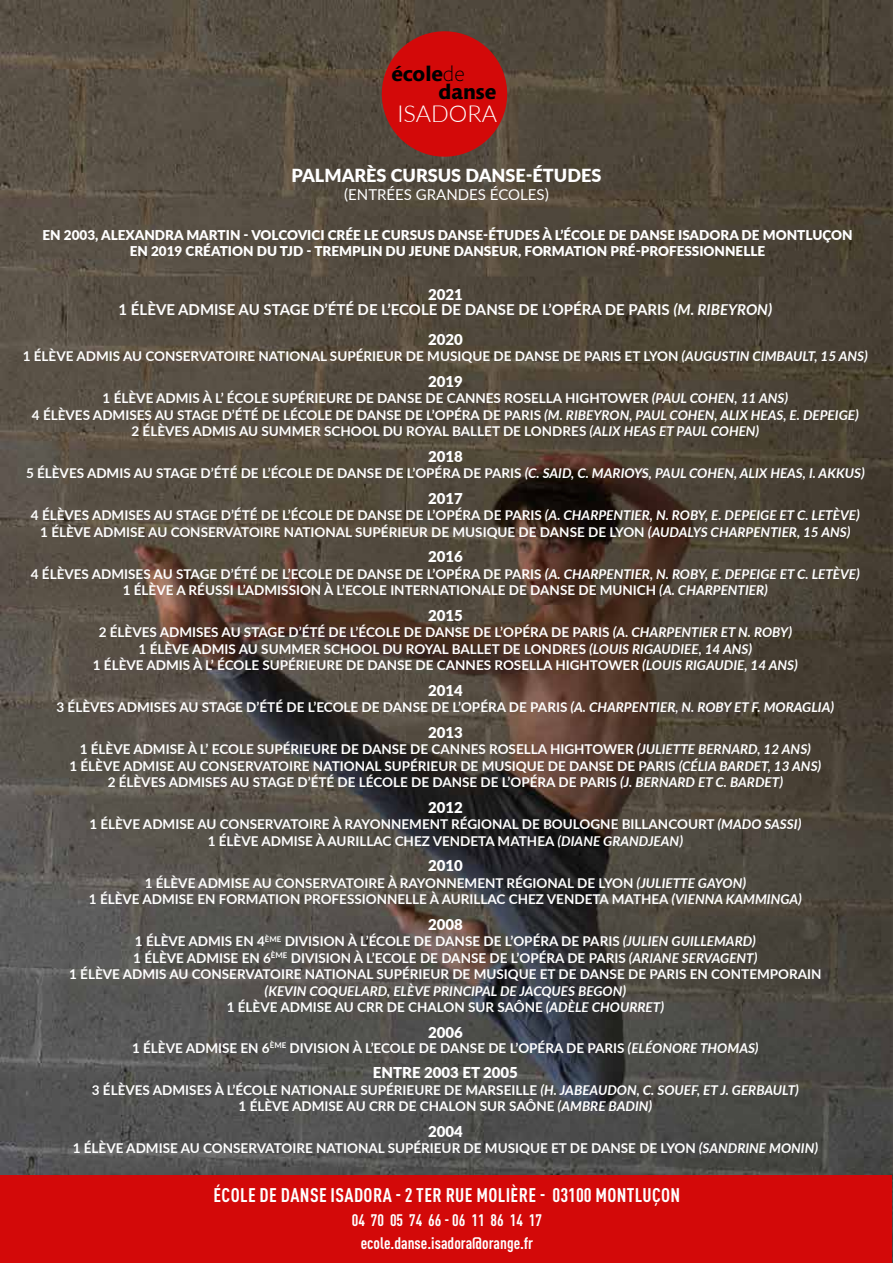
<style>
.page{position:relative;width:893px;height:1263px;background:#fff}
.page>*{position:absolute;margin:0;border:0;box-sizing:border-box;transform-origin:0 0}
.t1{font:300 23.4px "Lato";color:#fff}
.t2{font:700 21.6px/18px "Mundo Sans Std";color:#000}
.t3{font:700 condensed 19.5px "DIN Pro";letter-spacing:.02em;color:#fff}
.t4{font:900 18px "Lato";color:#fff}
.t5{font:700 condensed 16.5px/22.5px "DIN Pro";color:#fff;text-align:center}
.t6{font:700 15px/15px "Lato";color:#fff;text-align:center}
.t7{font:900 15px "Lato";color:#fff}
.t8{font:15px "Lato";color:#fff}
.t9{font:700 13.5px/16.5px "Lato";color:#fff;text-align:center}
.t10{font:900 13.5px/16.2px "Lato";color:#fff;text-align:center}
.t11{font:italic 700 13.5px/16.5px "Lato";color:#fff;text-align:center}
.s1{font-weight:300}
.s2{font-weight:900}
.s3{font-style:italic}
.s4{font-style:normal}
</style>
<div class="page">
<img style="left:0;top:0;width:893px;height:1263px">
<svg style="left:374px;top:23px;width:141px;height:142px;background:#a2221d"></svg>
<div style="left:1px;top:1175px;width:891px;height:87px;background:#d30909"></div>
<h2 class="t2" style="left:439px;top:66px;width:59px;text-indent:-47px">école<span class="s1">de </span>danse</h2>
<h1 class="t1" style="left:397px;top:97px;width:101px">ISADORA</h1>
<h3 class="t4" style="left:292px;top:162px;width:311px">PALMARÈS CURSUS DANSE-ÉTUDES</h3>
<p class="t8" style="left:344px;top:184px;width:206px">(ENTRÉES GRANDES ÉCOLES)</p>
<p class="t10" style="left:43px;top:226px;width:811px">EN 2003, ALEXANDRA MARTIN - VOLCOVICI CRÉE LE CURSUS DANSE-ÉTUDES À L’ÉCOLE DE DANSE ISADORA DE MONTLUÇON<br>EN 2019 CRÉATION DU TJD - TREMPLIN DU JEUNE DANSEUR, FORMATION PRÉ-PROFESSIONNELLE</p>
<p class="t6" style="left:119px;top:286px;width:655px"><span class="s2">2021<br></span>1 ÉLÈVE ADMISE AU STAGE D’ÉTÉ DE L’ECOLE DE DANSE DE L’OPÉRA DE PARIS <span class="s3">(M. RIBEYRON)</span></p>
<p class="t7" style="left:428px;top:328px;width:36px">2020</p>
<p class="t9" style="left:23px;top:348px;width:847px">1 ÉLÈVE ADMIS AU CONSERVATOIRE NATIONAL SUPÉRIEUR DE MUSIQUE DE DANSE DE PARIS ET LYON <span class="s3">(AUGUSTIN CIMBAULT, 15 ANS)</span></p>
<p class="t7" style="left:428px;top:370px;width:36px">2019</p>
<p class="t9" style="left:32px;top:390px;width:828px">1 ÉLÈVE ADMIS À L’ ÉCOLE SUPÉRIEURE DE DANSE DE CANNES ROSELLA HIGHTOWER <span class="s3">(PAUL COHEN, 11 ANS)<br></span>4 ÉLÈVES ADMISES AU STAGE D’ÉTÉ DE LÉCOLE DE DANSE DE L’OPÉRA DE PARIS <span class="s3">(M. RIBEYRON, PAUL COHEN, ALIX HEAS, E. DEPEIGE)<br></span>2 ÉLÈVES ADMIS AU SUMMER SCHOOL DU ROYAL BALLET DE LONDRES <span class="s3">(ALIX HEAS ET PAUL COHEN)</span></p>
<p class="t7" style="left:428px;top:445px;width:36px">2018</p>
<p class="t9" style="left:26px;top:465px;width:840px">5 ÉLÈVES ADMIS AU STAGE D’ÉTÉ DE L’ÉCOLE DE DANSE DE L’OPÉRA DE PARIS <span class="s3">(C. SAID, C. MARIOYS, PAUL COHEN, ALIX HEAS, I. AKKUS)</span></p>
<p class="t7" style="left:428px;top:487px;width:36px">2017</p>
<p class="t9" style="left:31px;top:507px;width:830px">4 ÉLÈVES ADMISES AU STAGE D’ÉTÉ DE L’ÉCOLE DE DANSE DE L’OPÉRA DE PARIS <span class="s3">(A. CHARPENTIER, N. ROBY, E. DEPEIGE ET C. LETÈVE)<br></span>1 ÉLÈVE ADMISE AU CONSERVATOIRE NATIONAL SUPÉRIEUR DE MUSIQUE DE DANSE DE LYON <span class="s3">(AUDALYS CHARPENTIER, 15 ANS)</span></p>
<p class="t7" style="left:428px;top:546px;width:36px">2016</p>
<p class="t9" style="left:31px;top:565px;width:831px">4 ÉLÈVES ADMISES AU STAGE D’ÉTÉ DE L’ECOLE DE DANSE DE L’OPÉRA DE PARIS <span class="s3">(A. CHARPENTIER, N. ROBY, E. DEPEIGE ET C. LETÈVE)<br></span>1 ÉLÈVE A RÉUSSI L’ADMISSION À L’ECOLE INTERNATIONALE DE DANSE DE MUNICH <span class="s3">(A. CHARPENTIER)</span></p>
<p class="t7" style="left:428px;top:604px;width:36px">2015</p>
<p class="t9" style="left:93px;top:624px;width:707px">2 ÉLÈVES ADMISES AU STAGE D’ÉTÉ DE L’ÉCOLE DE DANSE DE L’OPÉRA DE PARIS <span class="s3">(A. CHARPENTIER ET N. ROBY)<br></span>1 ÉLÈVE ADMIS AU SUMMER SCHOOL DU ROYAL BALLET DE LONDRES <span class="s3">(LOUIS RIGAUDIEE, 14 ANS)<br></span>1 ÉLÈVE ADMIS À L’ ÉCOLE SUPÉRIEURE DE DANSE DE CANNES ROSELLA HIGHTOWER <span class="s3">(LOUIS RIGAUDIE, 14 ANS)</span></p>
<p class="t7" style="left:428px;top:679px;width:36px">2014</p>
<p class="t9" style="left:57px;top:699px;width:779px">3 ÉLÈVES ADMISES AU STAGE D’ÉTÉ DE L’ECOLE DE DANSE DE L’OPÉRA DE PARIS <span class="s3">(A. CHARPENTIER, N. ROBY ET F. MORAGLIA)</span></p>
<p class="t7" style="left:428px;top:721px;width:36px">2013</p>
<p class="t9" style="left:69px;top:741px;width:753px">1 ÉLÈVE ADMISE À L’ ECOLE SUPÉRIEURE DE DANSE DE CANNES ROSELLA HIGHTOWER <span class="s3">(JULIETTE BERNARD, 12 ANS)<br></span>1 ÉLÈVE ADMISE AU CONSERVATOIRE NATIONAL SUPÉRIEUR DE MUSIQUE DE DANSE DE PARIS <span class="s3">(CÉLIA BARDET, 13 ANS)<br></span>2 ÉLÈVES ADMISES AU STAGE D’ÉTÉ DE LÉCOLE DE DANSE DE L’OPÉRA DE PARIS <span class="s3">(J. BERNARD ET C. BARDET)</span></p>
<p class="t7" style="left:428px;top:796px;width:36px">2012</p>
<p class="t9" style="left:89px;top:816px;width:714px">1 ÉLÈVE ADMISE AU CONSERVATOIRE À RAYONNEMENT RÉGIONAL DE BOULOGNE BILLANCOURT <span class="s3">(MADO SASSI)<br></span>1 ÉLÈVE ADMISE À AURILLAC CHEZ VENDETA MATHEA <span class="s3">(DIANE GRANDJEAN)</span></p>
<p class="t7" style="left:428px;top:855px;width:36px">2010</p>
<p class="t9" style="left:89px;top:874px;width:714px">1 ÉLÈVE ADMISE AU CONSERVATOIRE À RAYONNEMENT RÉGIONAL DE LYON <span class="s3">(JULIETTE GAYON)<br></span>1 ÉLÈVE ADMISE EN FORMATION PROFESSIONNELLE À AURILLAC CHEZ VENDETA MATHEA <span class="s3">(VIENNA KAMMINGA)</span></p>
<p class="t7" style="left:428px;top:913px;width:36px">2008</p>
<p class="t9" style="left:69px;top:933px;width:754px">1 ÉLÈVE ADMIS EN 4<sup>ÈME</sup> DIVISION À L’ÉCOLE DE DANSE DE L’OPÉRA DE PARIS <span class="s3">(JULIEN GUILLEMARD)<br></span>1 ÉLÈVE ADMISE EN 6<sup>ÈME</sup> DIVISION À L’ECOLE DE DANSE DE L’OPÉRA DE PARIS <span class="s3">(ARIANE SERVAGENT)<br></span>1 ÉLÈVE ADMIS AU CONSERVATOIRE NATIONAL SUPÉRIEUR DE MUSIQUE ET DE DANSE DE PARIS EN CONTEMPORAIN</p>
<p class="t11" style="left:227px;top:982px;width:439px">(KEVIN COQUELARD, ELÈVE PRINCIPAL DE JACQUES BEGON)<br><span class="s4">1 ÉLÈVE ADMISE AU CRR DE CHALON SUR SAÔNE</span> (ADÈLE CHOURRET)</p>
<p class="t7" style="left:428px;top:1021px;width:36px">2006</p>
<p class="t9" style="left:132px;top:1039px;width:628px">1 ÉLÈVE ADMISE EN 6<sup>ÈME</sup> DIVISION À L’ECOLE DE DANSE DE L’OPÉRA DE PARIS <span class="s3">(ELÉONORE THOMAS)</span></p>
<p class="t7" style="left:373px;top:1062px;width:147px">ENTRE 2003 ET 2005</p>
<p class="t9" style="left:92px;top:1081px;width:709px">3 ÉLÈVES ADMISES À L’ÉCOLE NATIONALE SUPÉRIEURE DE MARSEILLE <span class="s3">(H. JABEAUDON, C. SOUEF, ET J. GERBAULT)<br></span>1 ÉLÈVE ADMISE AU CRR DE CHALON SUR SAÔNE <span class="s3">(AMBRE BADIN)</span></p>
<p class="t7" style="left:428px;top:1120px;width:36px">2004</p>
<p class="t9" style="left:73px;top:1140px;width:747px">1 ÉLÈVE ADMISE AU CONSERVATOIRE NATIONAL SUPÉRIEUR DE MUSIQUE ET DE DANSE DE LYON <span class="s3">(SANDRINE MONIN)</span></p>
<h3 class="t3" style="left:213px;top:1181px;width:468px">ÉCOLE DE DANSE ISADORA - 2 TER RUE MOLIÈRE - 03100 MONTLUÇON</h3>
<p class="t5" style="left:352px;top:1208px;width:192px">04 70 05 74 66 - 06 11 86 14 17 ecole.danse.isadora@orange.fr</p>
</div>
